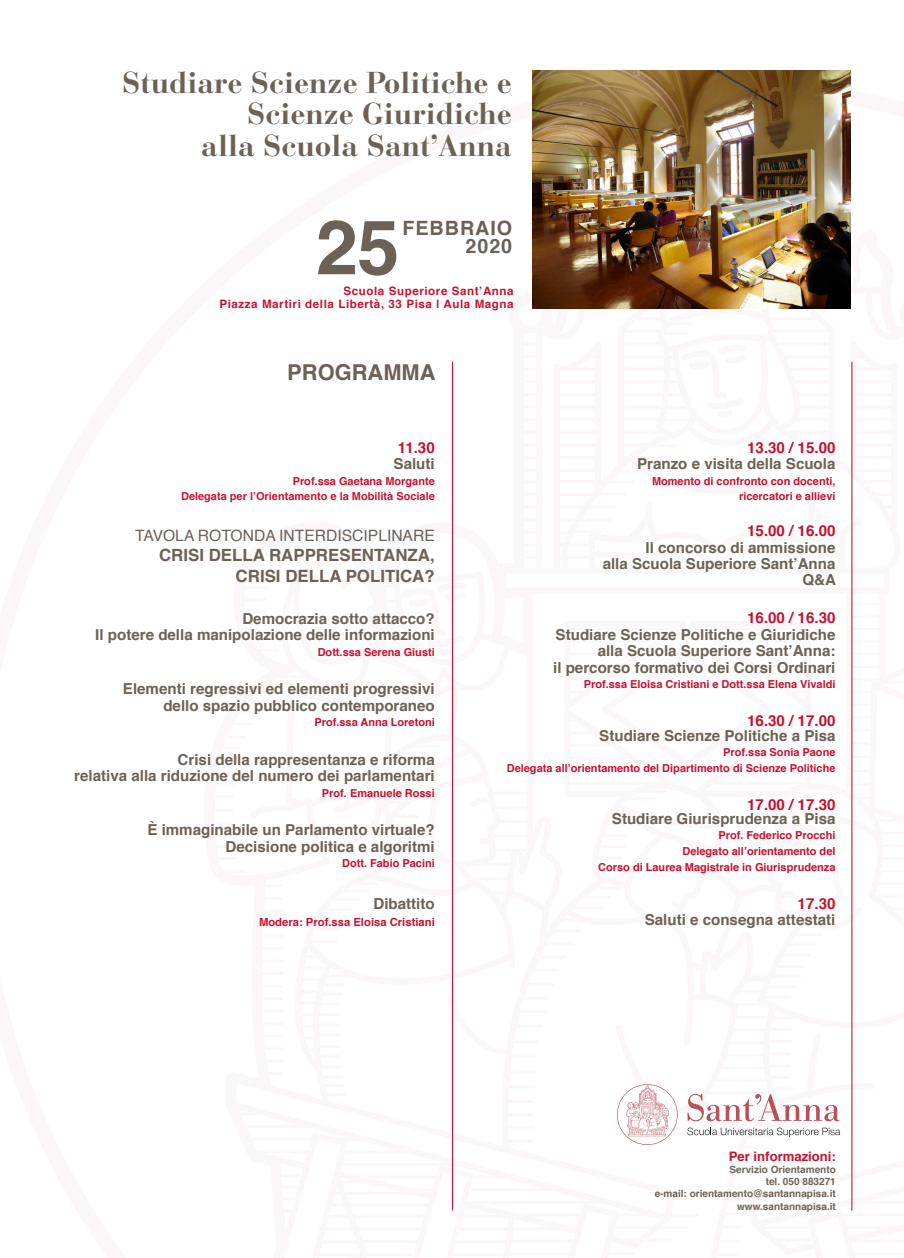
<style>
.page{position:relative;width:904px;height:1258px;background:#fff}
.page>*{position:absolute;margin:0;border:0;box-sizing:border-box;transform-origin:0 0}
.t1{font:700 75.81px "Helvetica";color:#6c6156}
.t2{font:700 30.06px "Bauer Bodoni Std";color:#6c6156}
.t3{font:700 21.88px "Helvetica";color:#6c6156}
.t4{font:700 19.69px "Helvetica";letter-spacing:.05em;color:#6c6156}
.t5{font:700 16.88px "Helvetica";color:#6c6156}
.t6{font:15.62px "Helvetica";color:#6c6156}
.intervento{font:700 15.12px "Helvetica";color:#6c6156}
.t7{font:700 15.12px "Helvetica";color:#c41230}
.t8{font:700 13.12px "Helvetica";color:#c41230}
.t9{font:700 11.56px "Helvetica";letter-spacing:.05em;color:#c41230}
.nome{font:700 11.25px "Helvetica";color:#c41230}
.nome-2{font:700 10.94px "Helvetica";color:#c41230}
.t10{font:700 10px "Helvetica";color:#6c6156}
</style>
<div class="page">
<hr style="left:452px;top:362px;width:1px;height:848px;background:#c41230">
<hr style="left:851px;top:362px;width:1px;height:848px;background:#c41230">
<svg style="left:687px;top:1127px;width:153px;height:10px"></svg>
<svg style="left:687px;top:1094px;width:152px;height:27px"></svg>
<svg style="left:617px;top:1084px;width:60px;height:61px"></svg>
<img style="left:532px;top:70px;width:318px;height:239px">
<p class="t2" style="left:122px;top:64px;width:391px">Studiare Scienze Politiche e</p>
<p class="t2" style="left:247px;top:96px;width:266px">Scienze Giuridiche</p>
<p class="t2" style="left:201px;top:127px;width:312px">alla Scuola Sant’Anna</p>
<p class="t1" style="left:316px;top:186px;width:85px">25</p>
<p class="t4" style="left:402px;top:212px;width:111px">FEBBRAIO</p>
<p class="t4" style="left:465px;top:230px;width:48px">2020</p>
<p class="t9" style="left:343px;top:281px;width:172px">Scuola Superiore Sant’Anna</p>
<p class="t9" style="left:219px;top:294px;width:296px">Piazza Martiri della Libertà, 33 Pisa | Aula Magna</p>
<p class="t3" style="left:287px;top:355px;width:150px">PROGRAMMA</p>
<p class="t7" style="left:398px;top:435px;width:38px">11.30</p>
<p class="intervento" style="left:393px;top:452px;width:43px">Saluti</p>
<p class="nome-2" style="left:293px;top:472px;width:144px">Prof.ssa Gaetana Morgante</p>
<p class="nome-2" style="left:181px;top:488px;width:255px">Delegata per l’Orientamento e la Mobilità Sociale</p>
<p class="t6" style="left:135px;top:523px;width:301px">TAVOLA ROTONDA INTERDISCIPLINARE</p>
<p class="t5" style="left:159px;top:542px;width:277px">CRISI DELLA RAPPRESENTANZA,</p>
<p class="t5" style="left:236px;top:563px;width:201px">CRISI DELLA POLITICA?</p>
<p class="intervento" style="left:242px;top:606px;width:194px">Democrazia sotto attacco?</p>
<p class="intervento" style="left:95px;top:623px;width:341px">Il potere della manipolazione delle informazioni</p>
<p class="nome-2" style="left:318px;top:643px;width:119px">Dott.ssa Serena Giusti</p>
<p class="intervento" style="left:123px;top:677px;width:313px">Elementi regressivi ed elementi progressivi</p>
<p class="intervento" style="left:163px;top:693px;width:273px">dello spazio pubblico contemporaneo</p>
<p class="nome-2" style="left:314px;top:713px;width:122px">Prof.ssa Anna Loretoni</p>
<p class="intervento" style="left:178px;top:747px;width:259px">Crisi della rappresentanza e riforma</p>
<p class="intervento" style="left:74px;top:764px;width:362px">relativa alla riduzione del numero dei parlamentari</p>
<p class="nome-2" style="left:322px;top:784px;width:114px">Prof. Emanuele Rossi</p>
<p class="intervento" style="left:147px;top:818px;width:289px">È immaginabile un Parlamento virtuale?</p>
<p class="intervento" style="left:225px;top:834px;width:211px">Decisione politica e algoritmi</p>
<p class="nome-2" style="left:342px;top:855px;width:94px">Dott. Fabio Pacini</p>
<p class="intervento" style="left:373px;top:892px;width:63px">Dibattito</p>
<p class="nome" style="left:259px;top:912px;width:177px">Modera: Prof.ssa Eloisa Cristiani</p>
<p class="t7" style="left:747px;top:435px;width:90px">13.30 / 15.00</p>
<p class="intervento" style="left:637px;top:452px;width:200px">Pranzo e visita della Scuola</p>
<p class="nome-2" style="left:652px;top:472px;width:185px">Momento di confronto con docenti,</p>
<p class="nome-2" style="left:739px;top:488px;width:98px">ricercatori e allievi</p>
<p class="t7" style="left:747px;top:519px;width:90px">15.00 / 16.00</p>
<p class="intervento" style="left:645px;top:535px;width:191px">Il concorso di ammissione</p>
<p class="intervento" style="left:602px;top:551px;width:234px">alla Scuola Superiore Sant’Anna</p>
<p class="intervento" style="left:802px;top:568px;width:35px">Q&amp;A</p>
<p class="t7" style="left:747px;top:606px;width:90px">16.00 / 16.30</p>
<p class="intervento" style="left:555px;top:622px;width:281px">Studiare Scienze Politiche e Giuridiche</p>
<p class="intervento" style="left:597px;top:639px;width:239px">alla Scuola Superiore Sant’Anna:</p>
<p class="intervento" style="left:553px;top:655px;width:284px">il percorso formativo dei Corsi Ordinari</p>
<p class="nome-2" style="left:584px;top:676px;width:253px">Prof.ssa Eloisa Cristiani e Dott.ssa Elena Vivaldi</p>
<p class="t7" style="left:747px;top:709px;width:90px">16.30 / 17.00</p>
<p class="intervento" style="left:599px;top:723px;width:238px">Studiare Scienze Politiche a Pisa</p>
<p class="nome-2" style="left:723px;top:743px;width:114px">Prof.ssa Sonia Paone</p>
<p class="nome-2" style="left:507px;top:759px;width:330px">Delegata all’orientamento del Dipartimento di Scienze Politiche</p>
<p class="t7" style="left:747px;top:792px;width:90px">17.00 / 17.30</p>
<p class="intervento" style="left:612px;top:806px;width:225px">Studiare Giurisprudenza a Pisa</p>
<p class="nome-2" style="left:718px;top:827px;width:119px">Prof. Federico Procchi</p>
<p class="nome-2" style="left:682px;top:842px;width:154px">Delegato all’orientamento del</p>
<p class="nome-2" style="left:598px;top:858px;width:239px">Corso di Laurea Magistrale in Giurisprudenza</p>
<p class="t7" style="left:797px;top:891px;width:39px">17.30</p>
<p class="intervento" style="left:644px;top:908px;width:192px">Saluti e consegna attestati</p>
<p class="t8" style="left:729px;top:1146px;width:108px">Per informazioni:</p>
<p class="t10" style="left:729px;top:1162px;width:108px">Servizio Orientamento</p>
<p class="t10" style="left:765px;top:1174px;width:72px">tel. 050 883271</p>
<p class="t10" style="left:654px;top:1186px;width:183px">e-mail: orientamento@santannapisa.it</p>
<p class="t10" style="left:737px;top:1198px;width:100px">www.santannapisa.it</p>
</div>
